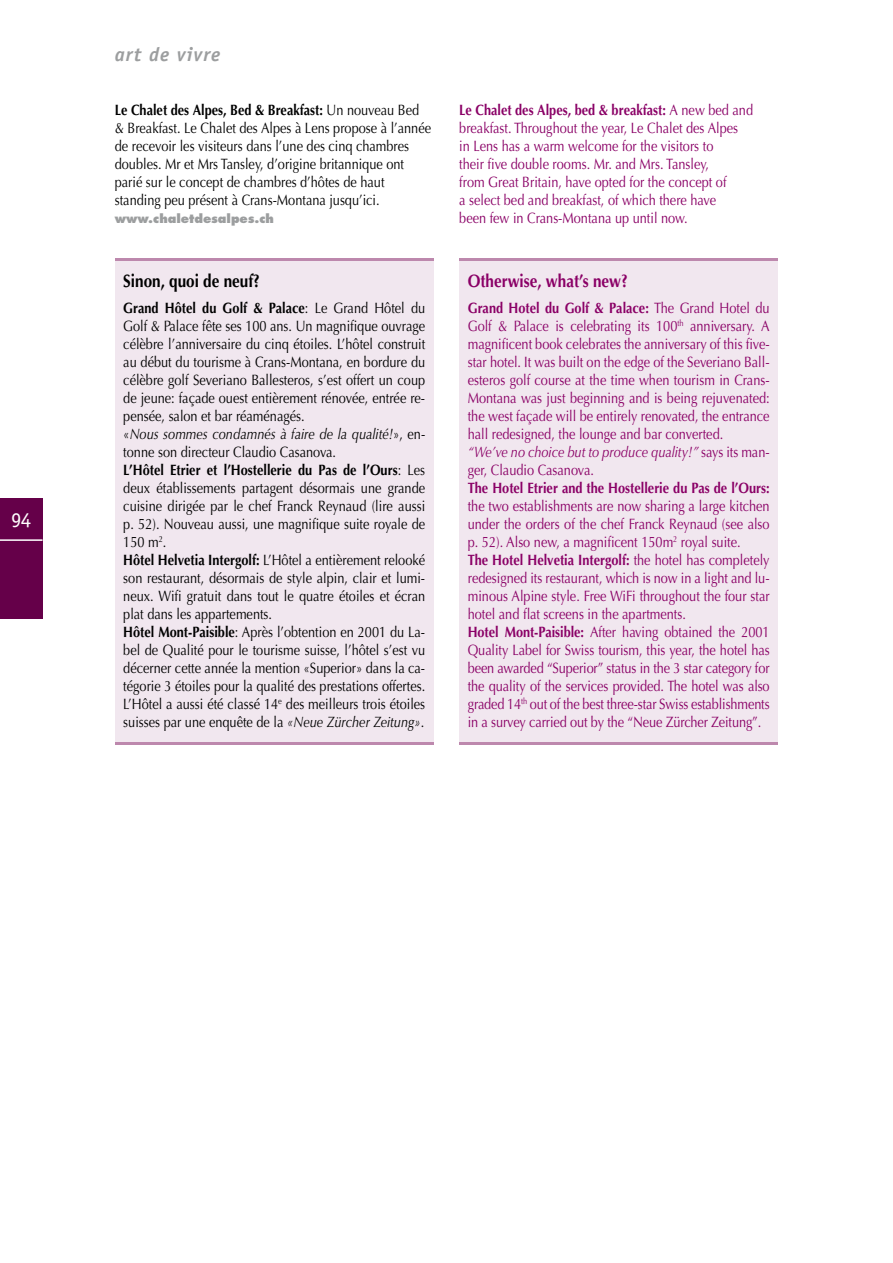
<style>
.page{position:relative;width:893px;height:1263px;background:#fff}
.page>*{position:absolute;margin:0;border:0;box-sizing:border-box;transform-origin:0 0}
.t1{font:21px "Officina Sans";color:#fff}
.t2{font:italic 700 19.5px "Officina Sans";letter-spacing:.05em;color:#9c9e9f}
.t3{font:700 18px "Optima";color:#8a0066;scale:.85 1}
.t4{font:700 18px "Optima";color:#000;scale:.85 1}
.t5{font:15px/18px "Optima";color:#8a0066;scale:.85 1}
.t6{font:15px/18px "Optima";color:#000;scale:.85 1}
.t7{font:700 15px "Optima";color:#8a0066;scale:.85 1}
.t8{font:800 12px "Futura";color:#9c9e9f}
.s1{font-weight:700}
.s2{font-style:italic}
</style>
<div class="page">
<div style="left:0;top:499px;width:43px;height:120px;background:#650049"></div>
<hr style="left:0;top:539px;width:43px;height:2px;background:#fff">
<div style="left:115px;top:259px;width:319px;height:486px;background:#f1e7ef"></div>
<hr style="left:115px;top:259px;width:319px;height:2px;background:#bd88ad">
<hr style="left:115px;top:743px;width:319px;height:2px;background:#bd88ad">
<div style="left:459px;top:259px;width:319px;height:486px;background:#f1e7ef"></div>
<hr style="left:459px;top:259px;width:319px;height:2px;background:#bd88ad">
<hr style="left:459px;top:743px;width:319px;height:2px;background:#bd88ad">
<h1 class="t1" style="left:11px;top:507px;width:21px">94</h1>
<h2 class="t2" style="left:115px;top:42px;width:107px">art de vivre</h2>
<p class="t6" style="left:115px;top:101px;width:374px"><span class="s1">Le Chalet des Alpes, Bed &amp; Breakfast:</span> Un nouveau Bed &amp; Breakfast. Le Chalet des Alpes à Lens propose à l’année de recevoir les visiteurs dans l’une des cinq chambres doubles. Mr et Mrs Tansley, d’origine britannique ont parié sur le concept de chambres d’hôtes de haut standing peu présent à Crans-Montana jusqu’ici.</p>
<p class="t8" style="left:115px;top:211px;width:161px">www.chaletdesalpes.ch</p>
<p class="t4" style="left:123px;top:271px;width:162px">Sinon, quoi de neuf?</p>
<p class="t6" style="left:123px;top:299px;width:357px"><span class="s1">Grand Hôtel du Golf &amp; Palace</span>: Le Grand Hôtel du Golf &amp; Palace fête ses 100 ans. Un magnifique ouvrage célèbre l’anniversaire du cinq étoiles. L’hôtel construit au début du tourisme à Crans-Montana, en bordure du célèbre golf Severiano Ballesteros, s’est offert un coup de jeune: façade ouest entièrement rénovée, entrée re&shy;pensée, salon et bar réaménagés.<br>«<span class="s2">Nous sommes condamnés à faire de la qualité!</span>», en&shy;tonne son directeur Claudio Casanova.<br><span class="s1">L’Hôtel Etrier et l’Hostellerie du Pas de l’Ours</span>: Les deux établissements partagent désormais une grande cuisine dirigée par le chef Franck Reynaud (lire aussi p. 52). Nouveau aussi, une magnifique suite royale de 150 m<sup>2</sup>.<br><span class="s1">Hôtel Helvetia Intergolf:</span> L’Hôtel a entièrement relooké son restaurant, désormais de style alpin, clair et lumi&shy;neux. Wifi gratuit dans tout le quatre étoiles et écran plat dans les appartements.<br><span class="s1">Hôtel Mont-Paisible</span>: Après l’obtention en 2001 du La&shy;bel de Qualité pour le tourisme suisse, l’hôtel s’est vu décerner cette année la mention «Superior» dans la ca&shy;tégorie 3 étoiles pour la qualité des prestations offertes.<br>L’Hôtel a aussi été classé 14<sup>e</sup> des meilleurs trois étoiles suisses par une enquête de la <span class="s2">«Neue Zürcher Zeitung»</span>.</p>
<p class="t5" style="left:459px;top:101px;width:347px"><span class="s1">Le Chalet des Alpes, bed &amp; breakfast:</span> A new bed and breakfast. Throughout the year, Le Chalet des Alpes<br>in Lens has a warm welcome for the visitors to<br>their five double rooms. Mr. and Mrs. Tansley,<br>from Great Britain, have opted for the concept of<br>a select bed and breakfast, of which there have<br>been few in Crans-Montana up until now.</p>
<p class="t3" style="left:468px;top:271px;width:190px">Otherwise, what’s new?</p>
<p class="t5" style="left:468px;top:299px;width:357px"><span class="s1">Grand Hotel du Golf &amp; Palace:</span> The Grand Hotel du Golf &amp; Palace is celebrating its 100<sup>th</sup> anniversary. A magnificent book celebrates the anniversary of this five&shy;star hotel. It was built on the edge of the Severiano Ball&shy;esteros golf course at the time when tourism in Crans-Montana was just beginning and is being rejuvenated: the west façade will be entirely renovated, the entrance hall redesigned, the lounge and bar converted.<br><span class="s2">“We’ve no choice but to produce quality!”</span> says its man&shy;ger, Claudio Casanova.</p>
<p class="t7" style="left:468px;top:479px;width:357px">The Hotel Etrier and the Hostellerie du Pas de l’Ours:</p>
<p class="t5" style="left:468px;top:497px;width:357px">the two establishments are now sharing a large kitchen under the orders of the chef Franck Reynaud (see also p. 52). Also new, a magnificent 150m<sup>2</sup> royal suite.<br><span class="s1">The Hotel Helvetia Intergolf:</span> the hotel has completely redesigned its restaurant, which is now in a light and lu&shy;minous Alpine style. Free WiFi throughout the four star hotel and flat screens in the apartments.<br><span class="s1">Hotel Mont-Paisible:</span> After having obtained the 2001<br>Quality Label for Swiss tourism, this year, the hotel has been awarded “Superior” status in the 3 star category for the quality of the services provided. The hotel was also graded 14<sup>th</sup> out of the best three-star Swiss establishments in a survey carried out by the “Neue Zürcher Zeitung”.</p>
</div>
